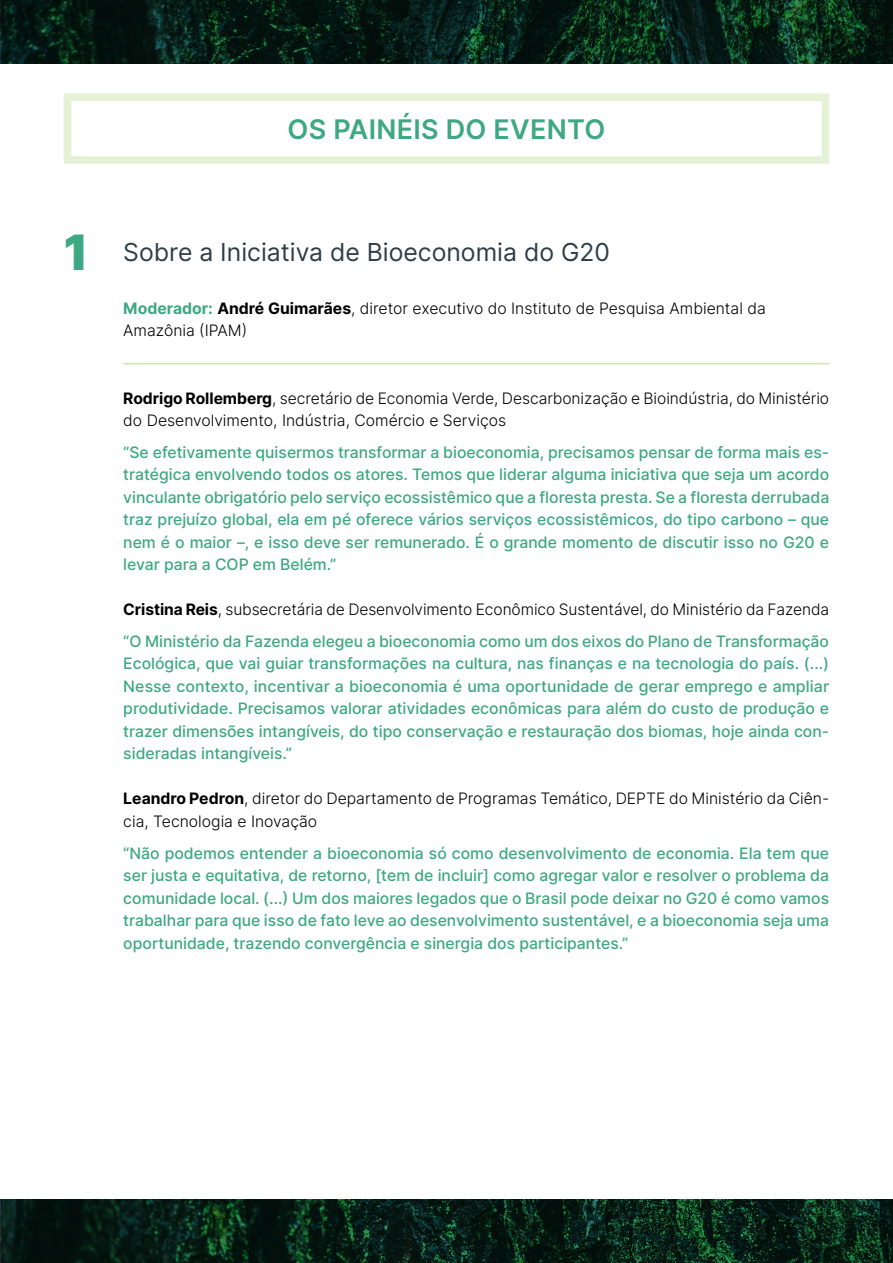
<style>
.page{position:relative;width:893px;height:1263px;background:#fff}
.page>*{position:absolute;margin:0;border:0;box-sizing:border-box;transform-origin:0 0}
.t1{font:600 27px "Inter";letter-spacing:.01em;color:#3da881}
.t2{font:24.75px "Inter";color:#2e3e46}
.t3{font:500 15.75px/22.5px "Inter";color:#3da881;text-align:justify}
.t4{font:300 15.75px/22.5px "Inter";color:#000}
.s1{font-weight:900;font-size:48.75px;color:#3da881}
.s2{font-weight:700;color:#3da881}
.s3{font-weight:700}
.s4{font-weight:700;color:#000}
.s5{font-weight:300;color:#000}
</style>
<div class="page">
<svg style="left:1px;top:0;width:892px;height:64px;fill:#051912"></svg>
<svg style="left:1px;top:1199px;width:892px;height:64px;fill:#051912"></svg>
<div style="left:64px;top:94px;width:765px;height:70px;border:8px solid #e5f1d4"></div>
<hr style="left:123px;top:363px;width:706px;height:1px;background:#cfe5ae">
<h1 class="t1" style="left:288px;top:110px;width:319px">OS PAINÉIS DO EVENTO</h1>
<h2 class="t2" style="left:64px;top:234px;width:548px"><span class="s1">1</span> Sobre a Iniciativa de Bioeconomia do G20</h2>
<p class="t4" style="left:123px;top:297px;width:644px"><span class="s2">Moderador:</span> <span class="s3">André Guimarães</span>, diretor executivo do Instituto de Pesquisa Ambiental da<br>Amazônia (IPAM)</p>
<p class="t4" style="left:123px;top:387px;width:707px"><span class="s3">Rodrigo Rollemberg</span>, secretário de Economia Verde, Descarbonização e Bioindústria, do Ministério do Desenvolvimento, Indústria, Comércio e Serviços</p>
<p class="t3" style="left:123px;top:441px;width:707px">“Se efetivamente quisermos transformar a bioeconomia, precisamos pensar de forma mais es&shy;tratégica envolvendo todos os atores. Temos que liderar alguma iniciativa que seja um acordo vinculante obrigatório pelo serviço ecossistêmico que a floresta presta. Se a floresta derrubada traz prejuízo global, ela em pé oferece vários serviços ecossistêmicos, do tipo carbono – que nem é o maior –, e isso deve ser remunerado. É o grande momento de discutir isso no G20 e levar para a COP em Belém.”</p>
<p class="t3" style="left:123px;top:594px;width:707px;line-height:31.5px"><span class="s4">Cristina Reis</span><span class="s5">, subsecretária de Desenvolvimento Econômico Sustentável, do Ministério da Fazenda </span>“O Ministério da Fazenda elegeu a bioeconomia como um dos eixos do Plano de Transformação</p>
<p class="t3" style="left:123px;top:652px;width:707px">Ecológica, que vai guiar transformações na cultura, nas finanças e na tecnologia do país. (...)<br>Nesse contexto, incentivar a bioeconomia é uma oportunidade de gerar emprego e ampliar produtividade. Precisamos valorar atividades econômicas para além do custo de produção e trazer dimensões intangíveis, do tipo conservação e restauração dos biomas, hoje ainda con&shy;sideradas intangíveis.”</p>
<p class="t4" style="left:123px;top:787px;width:705px"><span class="s3">Leandro Pedron</span>, diretor do Departamento de Programas Temático, DEPTE do Ministério da Ciên&shy;cia, Tecnologia e Inovação</p>
<p class="t3" style="left:123px;top:841px;width:707px">“Não podemos entender a bioeconomia só como desenvolvimento de economia. Ela tem que ser justa e equitativa, de retorno, [tem de incluir] como agregar valor e resolver o problema da comunidade local. (...) Um dos maiores legados que o Brasil pode deixar no G20 é como vamos trabalhar para que isso de fato leve ao desenvolvimento sustentável, e a bioeconomia seja uma oportunidade, trazendo convergência e sinergia dos participantes.”</p>
</div>
